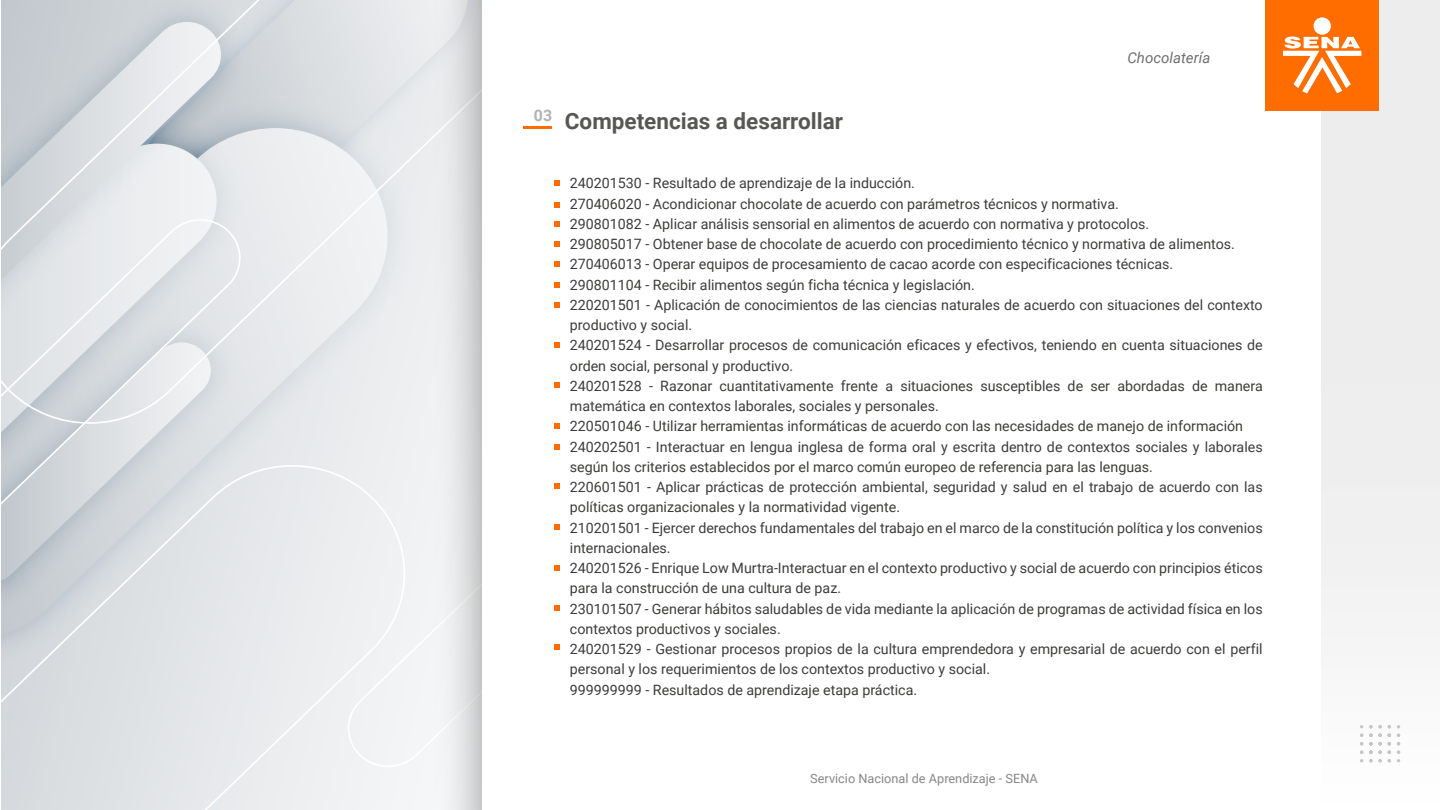
<style>
.page{position:relative;width:1440px;height:810px;background:#fff}
.page>*{position:absolute;margin:0;border:0;box-sizing:border-box;transform-origin:0 0}
.t1{font:700 22.5px "Roboto";color:#575756}
.t2{font:italic 15px "Roboto";color:#706f6f}
.t3{font:14.25px/20.2px "Roboto";color:#3c3c3b}
.t4{font:12.75px "Roboto";color:#878787}
</style>
<div class="page">
<div style="left:1322px;top:0;width:118px;height:810px;background:linear-gradient(to right,#f1f1f1,#f0f0f0)"></div>
<div style="left:1266px;top:0;width:113px;height:111px;background:#ff6c00"></div>
<div style="left:1314px;top:17px;width:17px;height:18px;background:#fff;border-radius:50%"></div>
<svg style="left:1283px;top:37px;width:78px;height:57px"></svg>
<svg style="left:1360px;top:751px;width:3px;height:11px"></svg>
<svg style="left:1369px;top:751px;width:13px;height:11px"></svg>
<svg style="left:1388px;top:751px;width:3px;height:11px"></svg>
<svg style="left:1397px;top:751px;width:3px;height:11px"></svg>
<svg style="left:1360px;top:734px;width:3px;height:11px"></svg>
<svg style="left:1369px;top:734px;width:13px;height:11px"></svg>
<svg style="left:1369px;top:725px;width:13px;height:3px"></svg>
<svg style="left:1388px;top:734px;width:3px;height:11px"></svg>
<svg style="left:1397px;top:734px;width:3px;height:11px"></svg>
<svg style="left:241px;top:368px;width:192px;height:65px;background:#e7eaec"></svg>
<svg style="left:1px;top:456px;width:413px;height:354px;background:#e1e4e6"></svg>
<svg style="left:1px;top:368px;width:240px;height:179px;background:#d5dade"></svg>
<div style="left:344px;top:435px;width:89px;height:332px;background:#f0f1f3"></div>
<div style="left:433px;top:0;width:49px;height:810px;background:linear-gradient(to right,#fafcfd,#cccdcd)"></div>
<svg style="left:554px;top:305px;width:6px;height:3px"></svg>
<svg style="left:554px;top:343px;width:6px;height:5px"></svg>
<svg style="left:554px;top:383px;width:6px;height:5px"></svg>
<svg style="left:554px;top:424px;width:6px;height:5px"></svg>
<svg style="left:554px;top:444px;width:6px;height:5px"></svg>
<svg style="left:554px;top:483px;width:6px;height:5px"></svg>
<svg style="left:554px;top:524px;width:6px;height:5px"></svg>
<svg style="left:554px;top:565px;width:6px;height:6px"></svg>
<svg style="left:554px;top:605px;width:6px;height:5px"></svg>
<svg style="left:554px;top:645px;width:6px;height:5px"></svg>
<svg style="left:1px;top:0;width:479px;height:368px;background:#dee1e4"></svg>
<div style="left:480px;top:119px;width:785px;height:22px;background:#fff"></div>
<div style="left:480px;top:141px;width:785px;height:23px;background:#fff"></div>
<h1 class="t1" style="left:534px;top:105px;width:311px"><sup>03</sup> Competencias a desarrollar</h1>
<p class="t2" style="left:1127px;top:47px;width:84px">Chocolatería</p>
<p class="t3" style="left:570px;top:173px;width:694px">240201530 - Resultado de aprendizaje de la inducción.<br>270406020 - Acondicionar chocolate de acuerdo con parámetros técnicos y normativa.<br>290801082 - Aplicar análisis sensorial en alimentos de acuerdo con normativa y protocolos.<br>290805017 - Obtener base de chocolate de acuerdo con procedimiento técnico y normativa de alimentos.<br>270406013 - Operar equipos de procesamiento de cacao acorde con especificaciones técnicas.<br>290801104 - Recibir alimentos según ficha técnica y legislación.<br>220201501 - Aplicación de conocimientos de las ciencias naturales de acuerdo con situaciones del contexto productivo y social.<br>240201524 - Desarrollar procesos de comunicación eficaces y efectivos, teniendo en cuenta situaciones de orden social, personal y productivo.<br>240201528 - Razonar cuantitativamente frente a situaciones susceptibles de ser abordadas de manera matemática en contextos laborales, sociales y personales.<br>220501046 - Utilizar herramientas informáticas de acuerdo con las necesidades de manejo de información 240202501 - Interactuar en lengua inglesa de forma oral y escrita dentro de contextos sociales y laborales según los criterios establecidos por el marco común europeo de referencia para las lenguas.<br>220601501 - Aplicar prácticas de protección ambiental, seguridad y salud en el trabajo de acuerdo con las políticas organizacionales y la normatividad vigente.<br>210201501 - Ejercer derechos fundamentales del trabajo en el marco de la constitución política y los convenios internacionales.<br>240201526 - Enrique Low Murtra-Interactuar en el contexto productivo y social de acuerdo con principios éticos para la construcción de una cultura de paz.<br>230101507 - Generar hábitos saludables de vida mediante la aplicación de programas de actividad física en los contextos productivos y sociales.<br>240201529 - Gestionar procesos propios de la cultura emprendedora y empresarial de acuerdo con el perfil personal y los requerimientos de los contextos productivo y social.<br>999999999 - Resultados de aprendizaje etapa práctica.</p>
<p class="t4" style="left:810px;top:770px;width:229px">Servicio Nacional de Aprendizaje - SENA</p>
</div>
